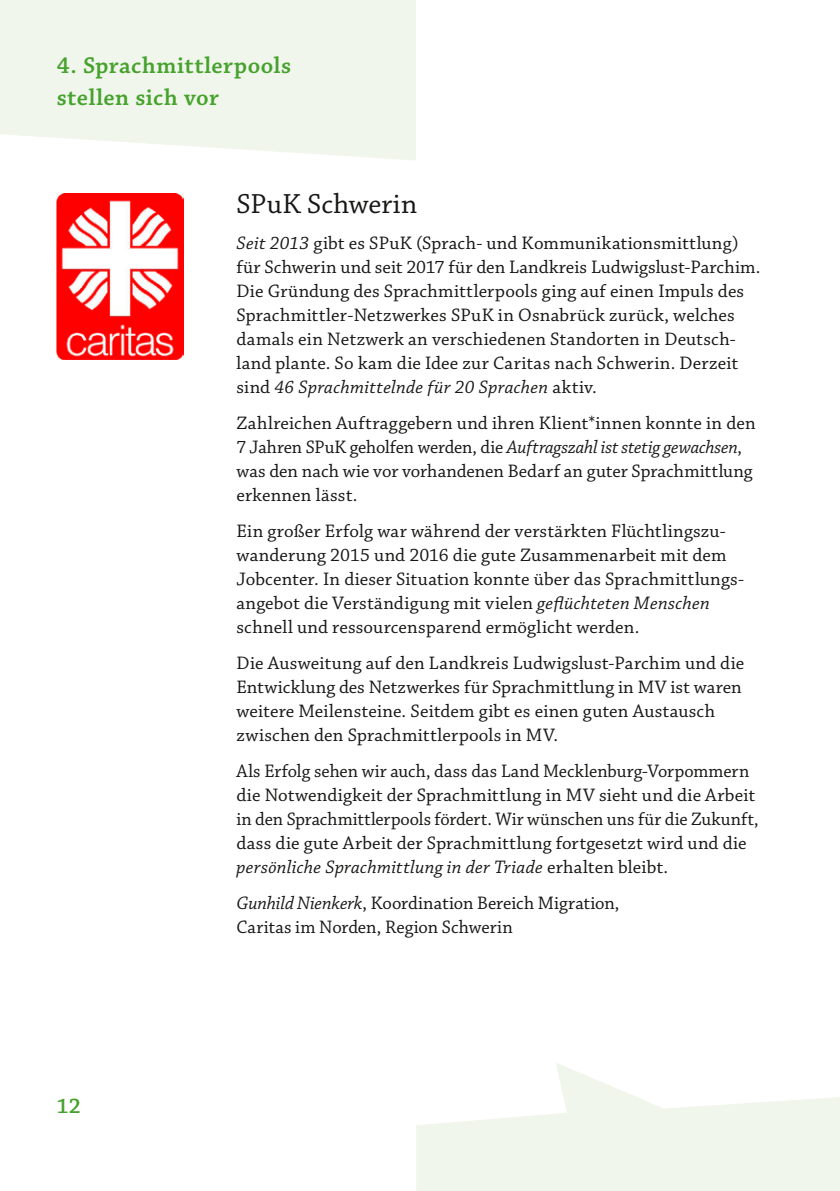
<style>
.page{position:relative;width:840px;height:1191px;background:#fff}
.page>*{position:absolute;margin:0;border:0;box-sizing:border-box;transform-origin:0 0}
.t1{font:29px "Chaparral Pro";letter-spacing:.005em;color:#181716}
.t2{font:600 24px/32px "Chaparral Pro";letter-spacing:.02em;color:#46a22d}
.t3{font:600 22px "Chaparral Pro";color:#46a22d}
.t4{font:19px/24px "Chaparral Pro";letter-spacing:.01em;color:#181716}
.s1{font-style:italic}
</style>
<div class="page">
<svg style="left:416px;top:1063px;width:423px;height:128px;fill:#f0f6eb"></svg>
<img style="left:56px;top:193px;width:127px;height:167px">
<svg style="left:0;top:0;width:416px;height:160px;background:#f1f6ec"></svg>
<p class="t2" style="left:57px;top:50px;width:236px">4. Sprachmittlerpools stellen sich vor</p>
<p class="t3" style="left:57px;top:1093px;width:25px">12</p>
<h1 class="t1" style="left:236px;top:187px;width:182px">SPuK Schwerin</h1>
<p class="t4" style="left:236px;top:231px;width:522px"><span class="s1">Seit 2013</span> gibt es SPuK (Sprach- und Kommunikationsmittlung) für Schwerin und seit 2017 für den Landkreis Ludwigslust-Parchim.<br>Die Gründung des Sprachmittlerpools ging auf einen Impuls des Sprachmittler-Netzwerkes SPuK in Osnabrück zurück, welches damals ein Netzwerk an verschiedenen Standorten in Deutsch&shy;land plante. So kam die Idee zur Caritas nach Schwerin. Derzeit sind <span class="s1">46 Sprachmittelnde für 20 Sprachen</span> aktiv.</p>
<p class="t4" style="left:236px;top:411px;width:520px">Zahlreichen Auftraggebern und ihren Klient*innen konnte in den 7 Jahren SPuK geholfen werden, die <span class="s1">Auftragszahl ist stetig gewachsen</span>, was den nach wie vor vorhandenen Bedarf an guter Sprachmittlung erkennen lässt.</p>
<p class="t4" style="left:236px;top:519px;width:509px">Ein großer Erfolg war während der verstärkten Flüchtlingszu&shy;wanderung 2015 und 2016 die gute Zusammenarbeit mit dem Jobcenter. In dieser Situation konnte über das Sprachmittlungs&shy;angebot die Verständigung mit vielen <span class="s1">geflüchteten Menschen </span>schnell und ressourcensparend ermöglicht werden.</p>
<p class="t4" style="left:236px;top:651px;width:509px">Die Ausweitung auf den Landkreis Ludwigslust-Parchim und die Entwicklung des Netzwerkes für Sprachmittlung in MV ist waren weitere Meilensteine. Seitdem gibt es einen guten Austausch zwischen den Sprachmittlerpools in MV.</p>
<p class="t4" style="left:236px;top:759px;width:523px">Als Erfolg sehen wir auch, dass das Land Mecklenburg-Vorpommern die Notwendigkeit der Sprachmittlung in MV sieht und die Arbeit in den Sprachmittlerpools fördert. Wir wünschen uns für die Zukunft, dass die gute Arbeit der Sprachmittlung fortgesetzt wird und die <span class="s1">persönliche Sprachmittlung in der Triade</span> erhalten bleibt.</p>
<p class="t4" style="left:236px;top:891px;width:384px"><span class="s1">Gunhild Nienkerk</span>, Koordination Bereich Migration,<br>Caritas im Norden, Region Schwerin</p>
</div>
